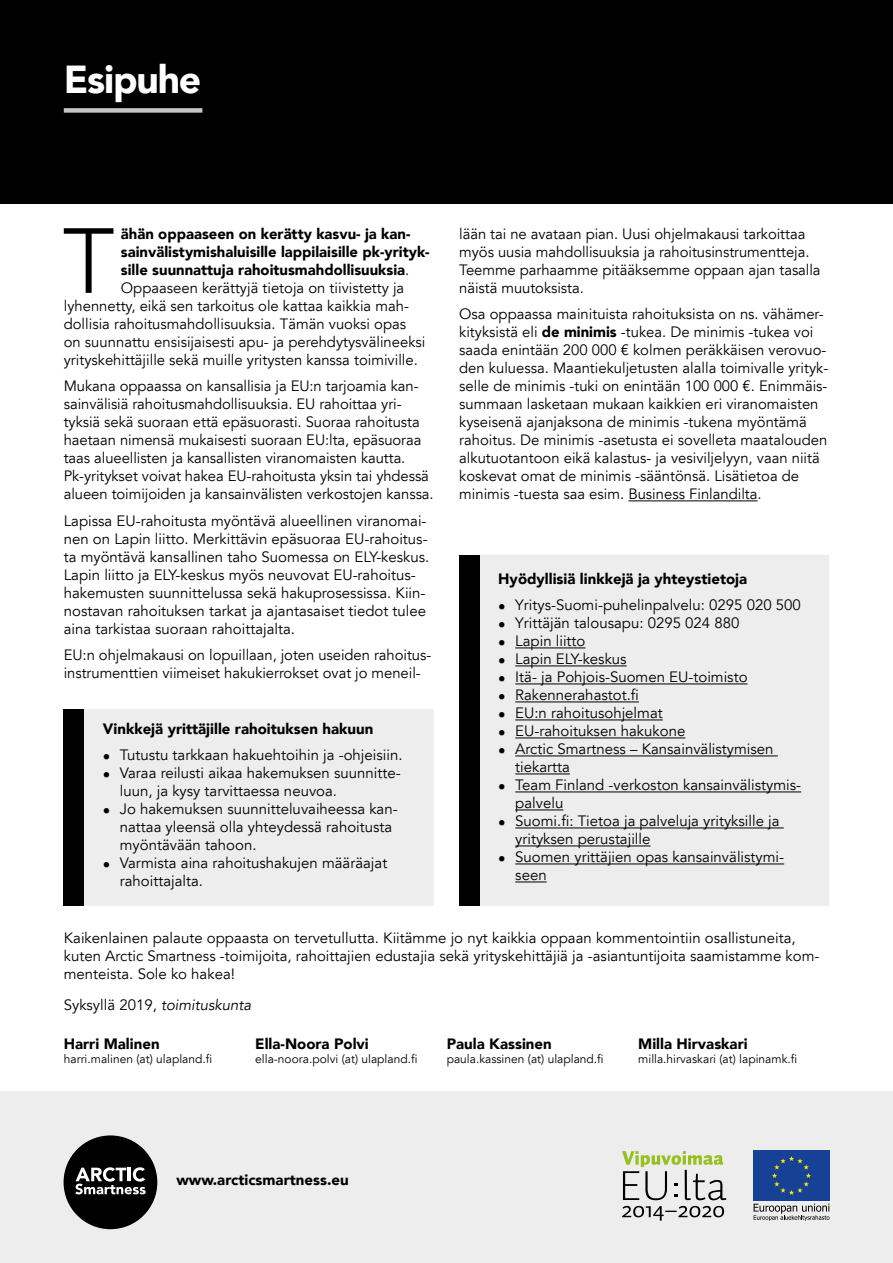
<style>
.page{position:relative;width:893px;height:1263px;background:#fff}
.page>*{position:absolute;margin:0;border:0;box-sizing:border-box;transform-origin:0 0}
.t1{font:300 91.2px "Avenir LT";color:#000}
.t2{font:900 39px "Avenir LT";letter-spacing:-.03em;color:#fff}
.t3{font:15px/18px "Avenir LT Book 2";color:#000}
.t4{font:15px/18px "Avenir LT";letter-spacing:-.005em;color:#000}
.t5{font:900 15px/18px "Avenir LT";color:#000}
.t6{font:12px "Avenir LT";color:#000}
.s1{font-family:"Avenir LT Book 2";font-weight:400}
.s2{font-family:"Avenir LT Book 2"}
.s3{font-family:"Avenir LT";font-weight:900}
.s4{font-family:"Avenir LT";font-style:italic}
</style>
<div class="page">
<div style="left:0;top:1091px;width:893px;height:172px;background:#ededed"></div>
<svg style="left:622px;top:1206px;width:102px;height:15px"></svg>
<svg style="left:622px;top:1151px;width:104px;height:49px"></svg>
<div style="left:753px;top:1150px;width:77px;height:51px;background:#164194"></div>
<svg style="left:772px;top:1156px;width:39px;height:39px"></svg>
<svg style="left:754px;top:1204px;width:75px;height:17px"></svg>
<div style="left:64px;top:1135px;width:93px;height:94px;background:#000;border-radius:50%"></div>
<svg style="left:75px;top:1167px;width:71px;height:27px"></svg>
<div style="left:0;top:0;width:880px;height:203px;background:#000"></div>
<div style="left:64px;top:108px;width:138px;height:5px;background:#c6c6c6"></div>
<hr style="left:628px;top:500px;width:130px;height:1px;background:#000">
<div style="left:880px;top:0;width:13px;height:203px;background:#000"></div>
<div style="left:476px;top:555px;width:353px;height:351px;background:#ededed"></div>
<div style="left:459px;top:555px;width:21px;height:351px;background:#000"></div>
<hr style="left:515px;top:647px;width:70px;height:1px;background:#000">
<hr style="left:515px;top:665px;width:112px;height:1px;background:#000">
<hr style="left:515px;top:683px;width:233px;height:1px;background:#000">
<hr style="left:515px;top:701px;width:124px;height:1px;background:#000">
<hr style="left:515px;top:719px;width:148px;height:1px;background:#000">
<hr style="left:515px;top:737px;width:170px;height:1px;background:#000">
<hr style="left:515px;top:755px;width:263px;height:1px;background:#000">
<hr style="left:515px;top:773px;width:55px;height:1px;background:#000">
<hr style="left:515px;top:791px;width:286px;height:1px;background:#000">
<hr style="left:515px;top:809px;width:48px;height:1px;background:#000">
<hr style="left:515px;top:827px;width:269px;height:1px;background:#000">
<hr style="left:515px;top:845px;width:135px;height:1px;background:#000">
<hr style="left:515px;top:863px;width:269px;height:1px;background:#000">
<hr style="left:515px;top:881px;width:32px;height:1px;background:#000">
<div style="left:81px;top:709px;width:353px;height:197px;background:#ededed"></div>
<div style="left:64px;top:709px;width:20px;height:197px;background:#000"></div>
<h2 class="t2" style="left:64px;top:56px;width:139px">Esipuhe</h2>
<h1 class="t1" style="left:63px;top:208px;width:53px">T</h1>
<p class="t5" style="left:121px;top:224px;width:310px">ähän oppaaseen on kerätty kasvu- ja kan&shy;sainvälistymishaluisille lappilaisille pk-yrityk&shy;sille suunnattuja rahoitusmahdollisuuksia<span class="s1">.</span></p>
<p class="t3" style="left:64px;top:279px;width:363px;text-indent:57px">Oppaaseen kerättyjä tietoja on tiivistetty ja lyhennetty, eikä sen tarkoitus ole kattaa kaikkia mah&shy;dollisia rahoitusmahdollisuuksia. Tämän vuoksi opas on suunnattu ensisijaisesti apu- ja perehdytysvälineeksi yrityskehittäjille sekä muille yritysten kanssa toimiville.</p>
<p class="t4" style="left:64px;top:378px;width:356px">Mukana oppaassa on kansallisia ja EU:n tarjoamia kan&shy;sainvälisiä rahoitusmahdollisuuksia. EU rahoittaa yri<span class="s2">-</span></p>
<p class="t3" style="left:64px;top:414px;width:357px">tyksiä sekä suoraan että epäsuorasti. Suoraa rahoitusta</p>
<p class="t4" style="left:64px;top:432px;width:359px">haetaan nimensä mukaisesti suoraan EU:lta, epäsuoraa</p>
<p class="t3" style="left:64px;top:450px;width:343px">taas alueellisten ja kansallisten viranomaisten kautta.</p>
<p class="t4" style="left:64px;top:468px;width:367px">Pk-yritykset voivat hakea EU-rahoitusta yksin tai yhdessä</p>
<p class="t3" style="left:64px;top:486px;width:371px">alueen toimijoiden ja kansainvälisten verkostojen kanssa.</p>
<p class="t4" style="left:64px;top:512px;width:365px">Lapissa EU-rahoitusta myöntävä alueellinen viranomai&shy;nen on Lapin liitto. Merkittävin epäsuoraa EU-rahoitus<span class="s2">-</span></p>
<p class="t3" style="left:64px;top:548px;width:367px">ta myöntävä kansallinen taho Suomessa on ELY-keskus.</p>
<p class="t4" style="left:64px;top:566px;width:353px">Lapin liitto ja ELY-keskus myös neuvovat EU-rahoitus-</p>
<p class="t3" style="left:64px;top:584px;width:364px;text-align:justify">hakemusten suunnittelussa sekä hakuprosessissa. Kiin&shy;nostavan rahoituksen tarkat ja ajantasaiset tiedot tulee aina tarkistaa suoraan rahoittajalta.</p>
<p class="t4" style="left:64px;top:647px;width:368px">EU:n ohjelmakausi on lopuillaan, joten useiden rahoitus-</p>
<p class="t3" style="left:64px;top:665px;width:358px">instrumenttien viimeiset hakukierrokset ovat jo meneil-</p>
<p class="t5" style="left:103px;top:719px;width:272px">Vinkkejä yrittäjille rahoituksen hakuun</p>
<p class="t3" style="left:103px;top:747px;width:301px">• Tutustu tarkkaan hakuehtoihin ja -ohjeisiin.</p>
<p class="t3" style="left:120px;top:765px;width:282px;text-indent:-17px">• Varaa reilusti aikaa hakemuksen suunnitte&shy;luun, ja kysy tarvittaessa neuvoa.</p>
<p class="t3" style="left:120px;top:801px;width:279px;text-indent:-17px">• Jo hakemuksen suunnitteluvaiheessa kan&shy;nattaa yleensä olla yhteydessä rahoitusta myöntävään tahoon.</p>
<p class="t3" style="left:120px;top:855px;width:269px;text-indent:-17px">• Varmista aina rahoitushakujen määräajat rahoittajalta.</p>
<p class="t4" style="left:459px;top:225px;width:348px">lään tai ne avataan pian. Uusi ohjelmakausi tarkoittaa</p>
<p class="t3" style="left:459px;top:243px;width:363px">myös uusia mahdollisuuksia ja rahoitusinstrumentteja.<br>Teemme parhaamme pitääksemme oppaan ajan tasalla näistä muutoksista.</p>
<p class="t3" style="left:459px;top:306px;width:371px">Osa oppaassa mainituista rahoituksista on ns. vähämer&shy;kityksistä eli <span class="s3">de minimis</span> -tukea. De minimis -tukea voi saada enintään 200 000 € kolmen peräkkäisen verovuo&shy;den kuluessa. Maantiekuljetusten alalla toimivalle yrityk&shy;selle de minimis -tuki on enintään 100 000 €. Enimmäis&shy;summaan lasketaan mukaan kaikkien eri viranomaisten kyseisenä ajanjaksona de minimis -tukena myöntämä rahoitus. De minimis -asetusta ei sovelleta maatalouden alkutuotantoon eikä kalastus- ja vesiviljelyyn, vaan niitä koskevat omat de minimis -sääntönsä. Lisätietoa de minimis -tuesta saa esim. Business Finlandilta.</p>
<p class="t5" style="left:498px;top:569px;width:250px">Hyödyllisiä linkkejä ja yhteystietoja</p>
<p class="t3" style="left:498px;top:597px;width:304px">• Yritys-Suomi-puhelinpalvelu: 0295 020 500</p>
<p class="t3" style="left:498px;top:615px;width:243px">• Yrittäjän talousapu: 0295 024 880</p>
<p class="t3" style="left:498px;top:633px;width:89px">• Lapin liitto</p>
<p class="t3" style="left:498px;top:651px;width:130px">• Lapin ELY-keskus</p>
<p class="t4" style="left:498px;top:669px;width:251px"><span class="s2">•</span> Itä- ja Pohjois-Suomen EU-toimisto</p>
<p class="t4" style="left:498px;top:687px;width:142px"><span class="s2">•</span> Rakennerahastot.fi</p>
<p class="t4" style="left:498px;top:705px;width:166px"><span class="s2">•</span> EU:n rahoitusohjelmat</p>
<p class="t4" style="left:498px;top:723px;width:189px"><span class="s2">•</span> EU-rahoituksen hakukone</p>
<p class="t3" style="left:515px;top:741px;width:260px;text-indent:-17px">• Arctic Smartness – Kansainvälistymisen tiekartta</p>
<p class="t3" style="left:515px;top:777px;width:287px;text-indent:-17px">• Team Finland -verkoston kansainvälistymis&shy;palvelu</p>
<p class="t4" style="left:498px;top:813px;width:283px"><span class="s2">•</span> Suomi.fi: Tietoa ja palveluja yrityksille ja</p>
<p class="t3" style="left:515px;top:831px;width:137px">yrityksen perustajille</p>
<p class="t3" style="left:515px;top:849px;width:270px;text-indent:-17px">• Suomen yrittäjien opas kansainvälistymi&shy;seen</p>
<p class="t3" style="left:64px;top:930px;width:757px">Kaikenlainen palaute oppaasta on tervetullutta. Kiitämme jo nyt kaikkia oppaan kommentointiin osallistuneita, kuten Arctic Smartness -toimijoita, rahoittajien edustajia sekä yrityskehittäjiä ja -asiantuntijoita saamistamme kom&shy;menteista. Sole ko hakea!</p>
<p class="t3" style="left:64px;top:996px;width:189px">Syksyllä 2019, <span class="s4">toimituskunta</span></p>
<p class="t5" style="left:64px;top:1034px;width:97px">Harri Malinen</p>
<p class="t6" style="left:64px;top:1052px;width:150px">harri.malinen (at) ulapland.fi</p>
<p class="t5" style="left:255px;top:1034px;width:115px">Ella-Noora Polvi</p>
<p class="t6" style="left:255px;top:1052px;width:164px">ella-noora.polvi (at) ulapland.fi</p>
<p class="t5" style="left:447px;top:1034px;width:107px">Paula Kassinen</p>
<p class="t6" style="left:447px;top:1052px;width:158px">paula.kassinen (at) ulapland.fi</p>
<p class="t5" style="left:638px;top:1034px;width:111px">Milla Hirvaskari</p>
<p class="t6" style="left:638px;top:1052px;width:161px">milla.hirvaskari (at) lapinamk.fi</p>
<p class="t5" style="left:176px;top:1170px;width:174px">www.arcticsmartness.eu</p>
</div>
